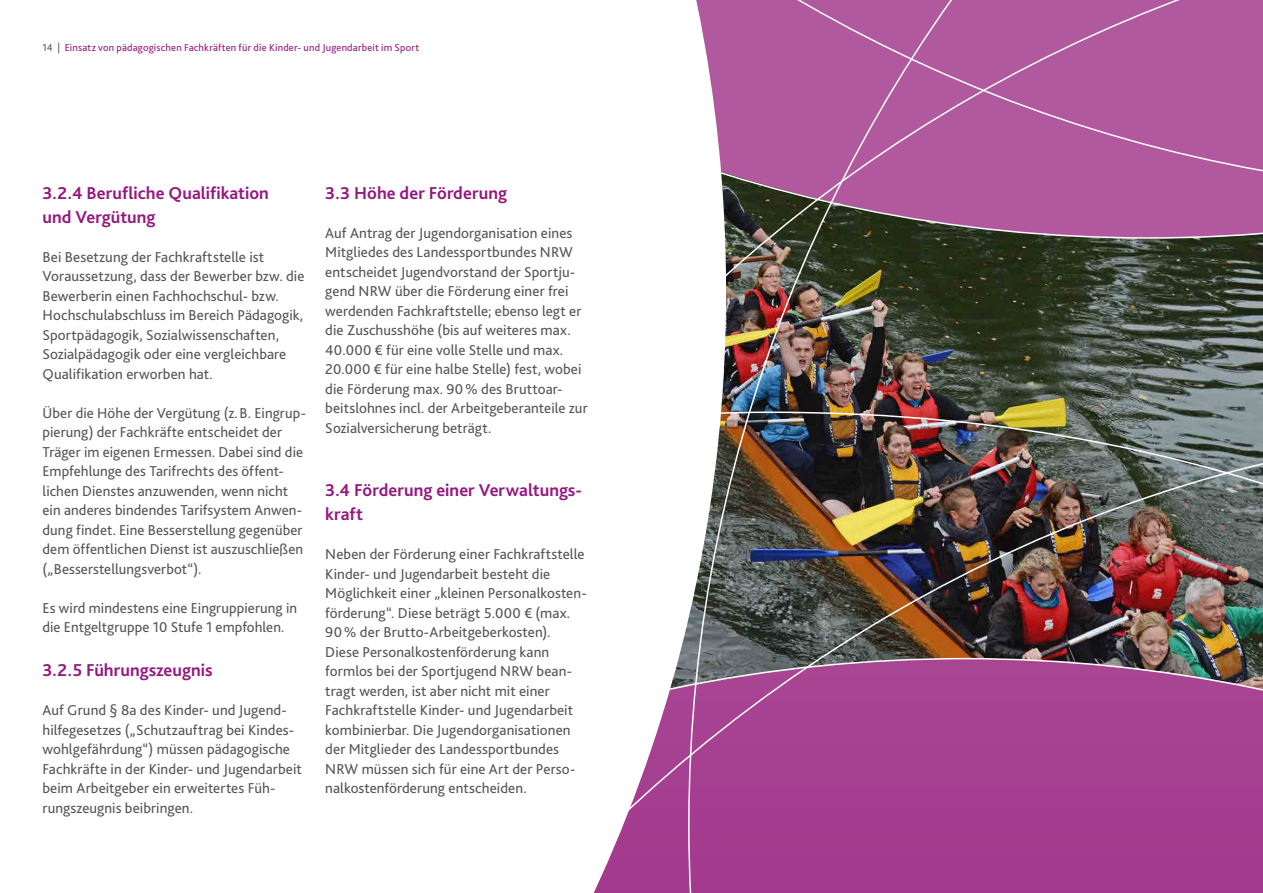
<style>
.page{position:relative;width:1263px;height:893px;background:#fff}
.page>*{position:absolute;margin:0;border:0;box-sizing:border-box;transform-origin:0 0}
.t1{font:700 18px/24.3px "Bliss 2";color:#951881}
.t2{font:15px/19.5px "Bliss 2";letter-spacing:.005em;color:#565656}
.t3{font:10.5px "Bliss 2";letter-spacing:.02em;color:#951881}
.s1{color:#565656}
</style>
<div class="page">
<img style="left:726px;top:194px;width:537px;height:699px">
<div style="left:726px;top:0;width:537px;height:194px;background:#b1599e"></div>
<svg style="left:593px;top:0;width:133px;height:893px"></svg>
<p class="t3" style="left:43px;top:40px;width:378px"><span class="s1">14 |</span> Einsatz von pädagogischen Fachkräften für die Kinder- und Jugendarbeit im Sport</p>
<p class="t1" style="left:43px;top:180px;width:228px">3.2.4 Berufliche Qualifikation und Vergütung</p>
<p class="t2" style="left:43px;top:247px;width:263px">Bei Besetzung der Fachkraftstelle ist Voraussetzung, dass der Bewerber bzw. die Bewerberin einen Fachhochschul- bzw.<br>Hochschulabschluss im Bereich Pädagogik, Sportpädagogik, Sozialwissenschaften, Sozialpädagogik oder eine vergleichbare Qualifikation erworben hat.</p>
<p class="t2" style="left:43px;top:403px;width:265px">Über die Höhe der Vergütung (z. B. Eingrup&shy;pierung) der Fachkräfte entscheidet der Träger im eigenen Ermessen. Dabei sind die Empfehlunge des Tarifrechts des öffent&shy;lichen Dienstes anzuwenden, wenn nicht ein anderes bindendes Tarifsystem Anwen&shy;dung findet. Eine Besserstellung gegenüber dem öffentlichen Dienst ist auszuschließen („Besserstellungsverbot“).</p>
<p class="t2" style="left:43px;top:598px;width:256px">Es wird mindestens eine Eingruppierung in die Entgeltgruppe 10 Stufe 1 empfohlen.</p>
<p class="t1" style="left:43px;top:658px;width:172px">3.2.5 Führungszeugnis</p>
<p class="t2" style="left:43px;top:701px;width:261px">Auf Grund § 8a des Kinder- und Jugend&shy;hilfegesetzes („Schutzauftrag bei Kindes&shy;wohlgefährdung“) müssen pädagogische Fachkräfte in der Kinder- und Jugendarbeit beim Arbeitgeber ein erweitertes Füh&shy;rungszeugnis beibringen.</p>
<p class="t1" style="left:325px;top:180px;width:183px">3.3 Höhe der Förderung</p>
<p class="t2" style="left:325px;top:223px;width:264px">Auf Antrag der Jugendorganisation eines Mitgliedes des Landessportbundes NRW entscheidet Jugendvorstand der Sportju&shy;gend NRW über die Förderung einer frei werdenden Fachkraftstelle; ebenso legt er die Zuschusshöhe (bis auf weiteres max.<br>40.000 € für eine volle Stelle und max.<br>20.000 € für eine halbe Stelle) fest, wobei die Förderung max. 90% des Bruttoar&shy;beitslohnes incl. der Arbeitgeberanteile zur Sozialversicherung beträgt.</p>
<p class="t1" style="left:325px;top:477px;width:258px">3.4 Förderung einer Verwaltungs&shy;kraft</p>
<p class="t2" style="left:325px;top:545px;width:263px">Neben der Förderung einer Fachkraftstelle Kinder- und Jugendarbeit besteht die Möglichkeit einer „kleinen Personalkosten&shy;förderung“. Diese beträgt 5.000 € (max.<br>90% der Brutto-Arbeitgeberkosten).<br>Diese Personalkostenförderung kann formlos bei der Sportjugend NRW bean&shy;tragt werden, ist aber nicht mit einer Fachkraftstelle Kinder- und Jugendarbeit kombinierbar. Die Jugendorganisationen der Mitglieder des Landessportbundes NRW müssen sich für eine Art der Perso&shy;nalkostenförderung entscheiden.</p>
</div>
